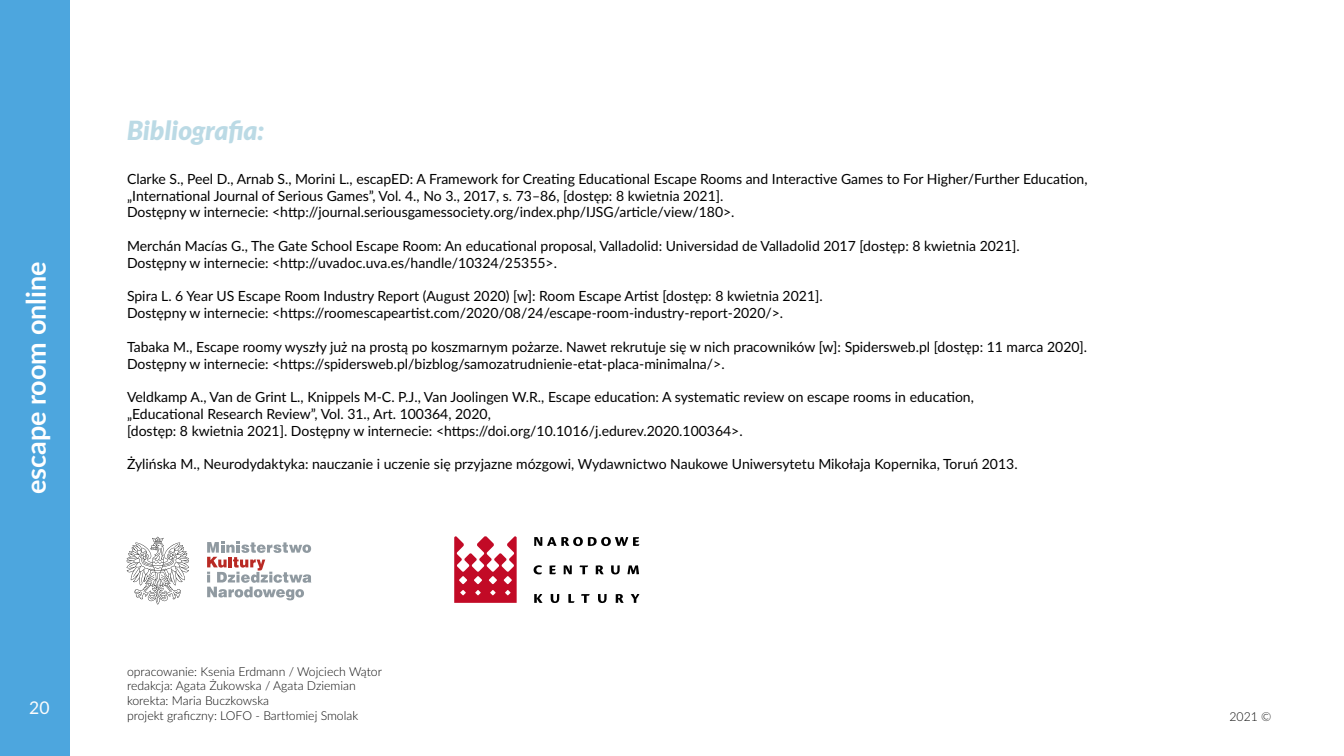
<style>
.page{position:relative;width:1344px;height:756px;background:#fff}
.page>*{position:absolute;margin:0;border:0;box-sizing:border-box;transform-origin:0 0}
.t1{font:700 26.95px "Lato";color:#fff}
.t2{font:italic 900 26.25px "Lato";color:#bbdae5}
.t3{font:17.5px "Lato";color:#fcfcfc}
.t4{font:14px "Lato";color:#000}
.t5{font:300 12.25px "Lato";color:#0d0d0d}
</style>
<div class="page">
<div style="left:0;top:0;width:70px;height:756px;background:#4da6de"></div>
<svg style="left:127px;top:537px;width:62px;height:68px"></svg>
<svg style="left:207px;top:542px;width:104px;height:58px"></svg>
<svg style="left:454px;top:536px;width:63px;height:67px"></svg>
<svg style="left:534px;top:537px;width:105px;height:9px"></svg>
<svg style="left:534px;top:565px;width:105px;height:9px"></svg>
<svg style="left:534px;top:594px;width:105px;height:9px"></svg>
<h1 class="t1" style="left:16px;top:494px;width:234px;rotate:-90deg">escape room online</h1>
<p class="t3" style="left:29px;top:695px;width:22px">20</p>
<p class="t2" style="left:127px;top:115px;width:138px">Bibliografia:</p>
<p class="t4" style="left:127px;top:169px;width:962px">Clarke S., Peel D., Arnab S., Morini L., escapED: A Framework for Creating Educational Escape Rooms and Interactive Games to For Higher/Further Education,</p>
<p class="t4" style="left:127px;top:186px;width:598px">„International Journal of Serious Games”, Vol. 4., No 3., 2017, s. 73–86, [dostęp: 8 kwietnia 2021].</p>
<p class="t4" style="left:127px;top:202px;width:609px">Dostępny w internecie: &lt;http://journal.seriousgamessociety.org/index.php/IJSG/article/view/180&gt;.</p>
<p class="t4" style="left:127px;top:236px;width:894px">Merchán Macías G., The Gate School Escape Room: An educational proposal, Valladolid: Universidad de Valladolid 2017 [dostęp: 8 kwietnia 2021].</p>
<p class="t4" style="left:127px;top:253px;width:431px">Dostępny w internecie: &lt;http://uvadoc.uva.es/handle/10324/25355&gt;.</p>
<p class="t4" style="left:127px;top:286px;width:697px">Spira L. 6 Year US Escape Room Industry Report (August 2020) [w]: Room Escape Artist [dostęp: 8 kwietnia 2021].</p>
<p class="t4" style="left:127px;top:303px;width:658px">Dostępny w internecie: &lt;https://roomescapeartist.com/2020/08/24/escape-room-industry-report-2020/&gt;.</p>
<p class="t4" style="left:127px;top:337px;width:962px">Tabaka M., Escape roomy wyszły już na prostą po koszmarnym pożarze. Nawet rekrutuje się w nich pracowników [w]: Spidersweb.pl [dostęp: 11 marca 2020].</p>
<p class="t4" style="left:127px;top:354px;width:599px">Dostępny w internecie: &lt;https://spidersweb.pl/bizblog/samozatrudnienie-etat-placa-minimalna/&gt;.</p>
<p class="t4" style="left:127px;top:387px;width:848px">Veldkamp A., Van de Grint L., Knippels M-C. P.J., Van Joolingen W.R., Escape education: A systematic review on escape rooms in education,</p>
<p class="t4" style="left:127px;top:404px;width:365px">„Educational Research Review”, Vol. 31., Art. 100364, 2020,</p>
<p class="t4" style="left:127px;top:421px;width:617px">[dostęp: 8 kwietnia 2021]. Dostępny w internecie: &lt;https://doi.org/10.1016/j.edurev.2020.100364&gt;.</p>
<p class="t4" style="left:127px;top:454px;width:892px">Żylińska M., Neurodydaktyka: nauczanie i uczenie się przyjazne mózgowi, Wydawnictwo Naukowe Uniwersytetu Mikołaja Kopernika, Toruń 2013.</p>
<p class="t5" style="left:127px;top:663px;width:257px">opracowanie: Ksenia Erdmann / Wojciech Wątor</p>
<p class="t5" style="left:127px;top:677px;width:230px">redakcja: Agata Żukowska / Agata Dziemian</p>
<p class="t5" style="left:127px;top:692px;width:144px">korekta: Maria Buczkowska</p>
<p class="t5" style="left:127px;top:707px;width:233px">projekt graficzny: LOFO - Bartłomiej Smolak</p>
<p class="t5" style="left:1230px;top:708px;width:44px">2021 ©</p>
</div>
